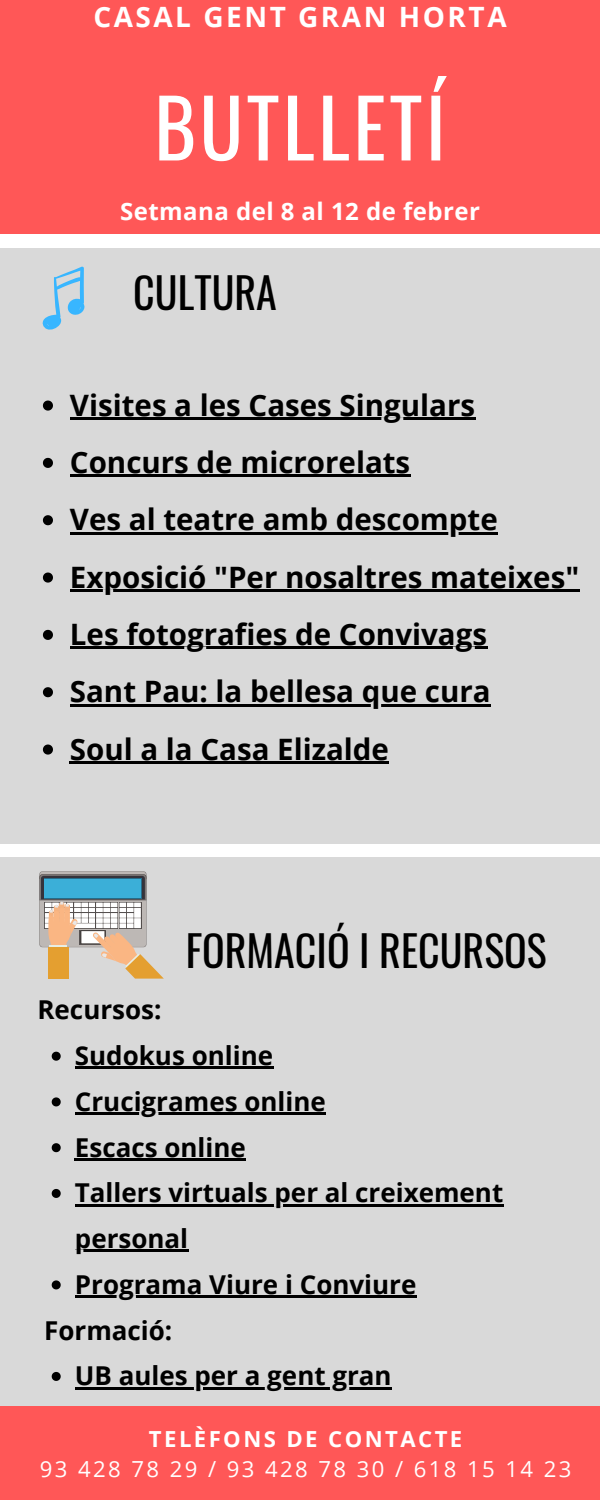
<style>
.page{position:relative;width:600px;height:1500px;background:#fff}
.page>*{position:absolute;margin:0;border:0;box-sizing:border-box;transform-origin:0 0}
.t1{font:80px "Oswald";letter-spacing:.045em;color:#fff}
.t2{font:42px "Oswald";color:#000}
.t3{font:700 29.5px "Open Sans";color:#000}
.t4{font:700 28px "Open Sans";letter-spacing:.09em;color:#fff}
.t5{font:700 26px/45.8px "Open Sans";color:#000}
.t6{font:700 24px "Open Sans";letter-spacing:.02em;color:#fff}
.t7{font:22.1px "Open Sans";letter-spacing:.11em;color:#fff}
.t8{font:700 22.1px "Open Sans";letter-spacing:.11em;color:#fff}
</style>
<div class="page">
<div style="left:0;top:0;width:600px;height:233px;background:#ff5757"></div>
<div style="left:0;top:248px;width:600px;height:595px;background:#d9d9d9"></div>
<div style="left:0;top:857px;width:600px;height:550px;background:#d9d9d9"></div>
<div style="left:0;top:1407px;width:600px;height:93px;background:#ff5757"></div>
<svg style="left:42px;top:266px;width:43px;height:64px"></svg>
<svg style="left:39px;top:871px;width:125px;height:108px"></svg>
<svg style="left:52px;top:1052px;width:9px;height:9px"></svg>
<hr style="left:75px;top:1067px;width:198px;height:2px;background:#000">
<svg style="left:52px;top:1097px;width:9px;height:9px"></svg>
<hr style="left:75px;top:1112px;width:251px;height:3px;background:#000">
<svg style="left:52px;top:1143px;width:9px;height:9px"></svg>
<hr style="left:75px;top:1158px;width:171px;height:2px;background:#000">
<svg style="left:52px;top:1189px;width:9px;height:9px"></svg>
<hr style="left:75px;top:1204px;width:428px;height:2px;background:#000">
<hr style="left:75px;top:1250px;width:113px;height:2px;background:#000">
<svg style="left:52px;top:1280px;width:9px;height:9px"></svg>
<hr style="left:75px;top:1295px;width:341px;height:3px;background:#000">
<svg style="left:52px;top:1372px;width:9px;height:9px"></svg>
<hr style="left:75px;top:1387px;width:317px;height:2px;background:#000">
<svg style="left:43px;top:401px;width:10px;height:10px"></svg>
<hr style="left:70px;top:418px;width:405px;height:2px;background:#000">
<svg style="left:43px;top:458px;width:10px;height:10px"></svg>
<hr style="left:70px;top:475px;width:340px;height:2px;background:#000">
<svg style="left:43px;top:515px;width:10px;height:10px"></svg>
<hr style="left:70px;top:532px;width:428px;height:2px;background:#000">
<svg style="left:43px;top:573px;width:10px;height:10px"></svg>
<hr style="left:70px;top:590px;width:509px;height:2px;background:#000">
<svg style="left:43px;top:630px;width:10px;height:10px"></svg>
<hr style="left:70px;top:647px;width:417px;height:2px;background:#000">
<svg style="left:43px;top:687px;width:10px;height:10px"></svg>
<hr style="left:70px;top:704px;width:421px;height:2px;background:#000">
<svg style="left:43px;top:745px;width:10px;height:10px"></svg>
<hr style="left:70px;top:762px;width:319px;height:2px;background:#000">
<p class="t4" style="left:93px;top:-3px;width:415px">CASAL GENT GRAN HORTA</p>
<p class="t1" style="left:154px;top:65px;width:293px">BUTLLETÍ</p>
<p class="t6" style="left:120px;top:195px;width:361px">Setmana del 8 al 12 de febrer</p>
<p class="t2" style="left:133px;top:260px;width:145px">CULTURA</p>
<p class="t3" style="left:70px;top:384px;width:407px">Visites a les Cases Singulars</p>
<p class="t3" style="left:70px;top:441px;width:342px">Concurs de microrelats</p>
<p class="t3" style="left:70px;top:499px;width:429px">Ves al teatre amb descompte</p>
<p class="t3" style="left:70px;top:556px;width:511px">Exposició "Per nosaltres mateixes"</p>
<p class="t3" style="left:70px;top:613px;width:419px">Les fotografies de Convivags</p>
<p class="t3" style="left:70px;top:671px;width:422px">Sant Pau: la bellesa que cura</p>
<p class="t3" style="left:70px;top:728px;width:321px">Soul a la Casa Elizalde</p>
<p class="t5" style="left:37px;top:986px;width:126px">Recursos:</p>
<p class="t2" style="left:186px;top:918px;width:362px">FORMACIÓ I RECURSOS</p>
<p class="t5" style="left:75px;top:1032px;width:200px">Sudokus online</p>
<p class="t5" style="left:75px;top:1078px;width:252px">Crucigrames online</p>
<p class="t5" style="left:75px;top:1124px;width:173px">Escacs online</p>
<p class="t5" style="left:75px;top:1169px;width:430px">Tallers virtuals per al creixement personal</p>
<p class="t5" style="left:75px;top:1261px;width:343px">Programa Viure i Conviure</p>
<p class="t5" style="left:44px;top:1307px;width:130px">Formació:</p>
<p class="t5" style="left:75px;top:1352px;width:318px">UB aules per a gent gran</p>
<p class="t8" style="left:149px;top:1423px;width:315px">TELÈFONS DE CONTACTE</p>
<p class="t7" style="left:40px;top:1454px;width:533px">93 428 78 29 / 93 428 78 30 / 618 15 14 23</p>
</div>
